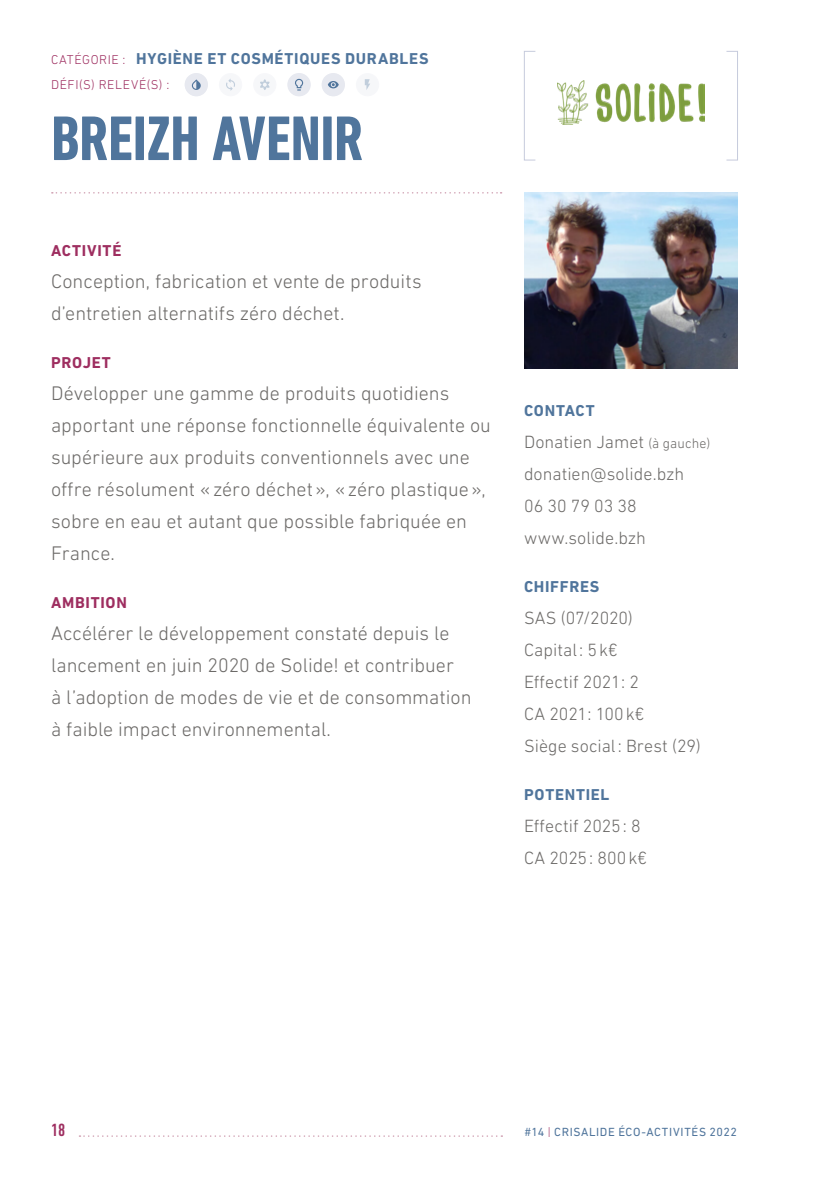
<style>
.page{position:relative;width:840px;height:1191px;background:#fff}
.page>*{position:absolute;margin:0;border:0;box-sizing:border-box;transform-origin:0 0}
.t1{font:700 condensed 64px "DIN Next LT Pro";letter-spacing:-.01em;color:#50759c}
.t2{font:300 20px/32px "DIN Next LT Pro";color:#6c6a68}
.t3{font:300 18px/32px "DIN Next LT Pro";color:#6c6a68}
.t4{font:500 condensed 18px "DIN Next LT Pro";color:#9e2e60}
.t5{font:700 16px "DIN Next LT Pro";letter-spacing:.045em;color:#50759c}
.t6{font:700 16px "DIN Next LT Pro";letter-spacing:.05em;color:#9e2e60}
.t7{font:300 13px/25.4px "DIN Next LT Pro";letter-spacing:.045em;color:#9e2e60}
.t8{font:12px "DIN Next LT Pro";letter-spacing:.055em;color:#50759c}
.s1{font-size:14px}
.s2{font-weight:300;color:#9e2e60}
</style>
<div class="page">
<svg style="left:79px;top:1135px;width:423px;height:1px"></svg>
<div style="left:523px;top:51px;width:12px;height:109px;border:1px solid #c6cbdc"></div>
<div style="left:219px;top:74px;width:22px;height:22px;background:#f6f7f9;border-radius:50%"></div>
<div style="left:219px;top:73px;width:23px;height:23px;border:1px solid #e7e9f0;border-radius:50%"></div>
<svg style="left:226px;top:79px;width:9px;height:12px"></svg>
<div style="left:253px;top:74px;width:23px;height:22px;background:#f6f7f9;border-radius:50%"></div>
<div style="left:253px;top:73px;width:23px;height:23px;border:1px solid #e7e9f0;border-radius:50%"></div>
<svg style="left:260px;top:79px;width:9px;height:11px"></svg>
<div style="left:356px;top:74px;width:22px;height:22px;background:#f6f7f9;border-radius:50%"></div>
<div style="left:356px;top:73px;width:23px;height:23px;border:1px solid #e7e9f0;border-radius:50%"></div>
<svg style="left:364px;top:79px;width:6px;height:11px"></svg>
<div style="left:322px;top:74px;width:22px;height:22px;background:#e7e9f0;border-radius:50%"></div>
<div style="left:322px;top:73px;width:22px;height:23px;border:1px solid #e7e9f0;border-radius:50%"></div>
<svg style="left:327px;top:81px;width:12px;height:8px"></svg>
<div style="left:288px;top:74px;width:22px;height:22px;background:#e7e9f0;border-radius:50%"></div>
<div style="left:287px;top:73px;width:23px;height:23px;border:1px solid #e7e9f0;border-radius:50%"></div>
<svg style="left:295px;top:78px;width:8px;height:13px"></svg>
<div style="left:185px;top:74px;width:22px;height:22px;background:#e7e9f0;border-radius:50%"></div>
<div style="left:185px;top:73px;width:22px;height:23px;border:1px solid #e7e9f0;border-radius:50%"></div>
<svg style="left:192px;top:79px;width:9px;height:11px"></svg>
<img style="left:557px;top:81px;width:147px;height:43px">
<img style="left:524px;top:192px;width:213px;height:176px">
<svg style="left:52px;top:192px;width:449px;height:2px"></svg>
<p class="t5" style="left:136px;top:49px;width:294px">HYGIÈNE ET COSMÉTIQUES DURABLES</p>
<p class="t7" style="left:51px;top:47px;width:120px">CATÉGORIE :<br>DÉFI(S) RELEVÉ(S) :</p>
<h1 class="t1" style="left:51px;top:102px;width:313px">BREIZH AVENIR</h1>
<p class="t6" style="left:51px;top:241px;width:72px">ACTIVITÉ</p>
<p class="t2" style="left:51px;top:265px;width:372px">Conception, fabrication et vente de produits d’entretien alternatifs zéro déchet.</p>
<p class="t6" style="left:51px;top:353px;width:61px">PROJET</p>
<p class="t2" style="left:51px;top:377px;width:441px">Développer une gamme de produits quotidiens apportant une réponse fonctionnelle équivalente ou supérieure aux produits conventionnels avec une offre résolument «zéro déchet», «zéro plastique», sobre en eau et autant que possible fabriquée en France.</p>
<p class="t6" style="left:51px;top:593px;width:77px">AMBITION</p>
<p class="t2" style="left:51px;top:617px;width:421px">Accélérer le développement constaté depuis le lancement en juin 2020 de Solide! et contribuer<br>à l’adoption de modes de vie et de consommation à faible impact environnemental.</p>
<p class="t5" style="left:523px;top:401px;width:72px">CONTACT</p>
<p class="t3" style="left:523px;top:426px;width:188px">Donatien Jamet <span class="s1">(à gauche) </span>donatien@solide.bzh<br>06 30 79 03 38 www.solide.bzh</p>
<p class="t5" style="left:523px;top:577px;width:77px">CHIFFRES</p>
<p class="t3" style="left:523px;top:602px;width:178px">SAS (07/2020)<br>Capital: 5k€<br>Effectif 2021: 2<br>CA 2021: 100k€<br>Siège social: Brest (29)</p>
<p class="t5" style="left:523px;top:785px;width:87px">POTENTIEL</p>
<p class="t3" style="left:523px;top:810px;width:125px">Effectif 2025: 8<br>CA 2025: 800k€</p>
<p class="t4" style="left:51px;top:1120px;width:16px">18</p>
<p class="t8" style="left:524px;top:1125px;width:214px">#14 <span class="s2">|</span> CRISALIDE ÉCO-ACTIVITÉS 2022</p>
</div>
